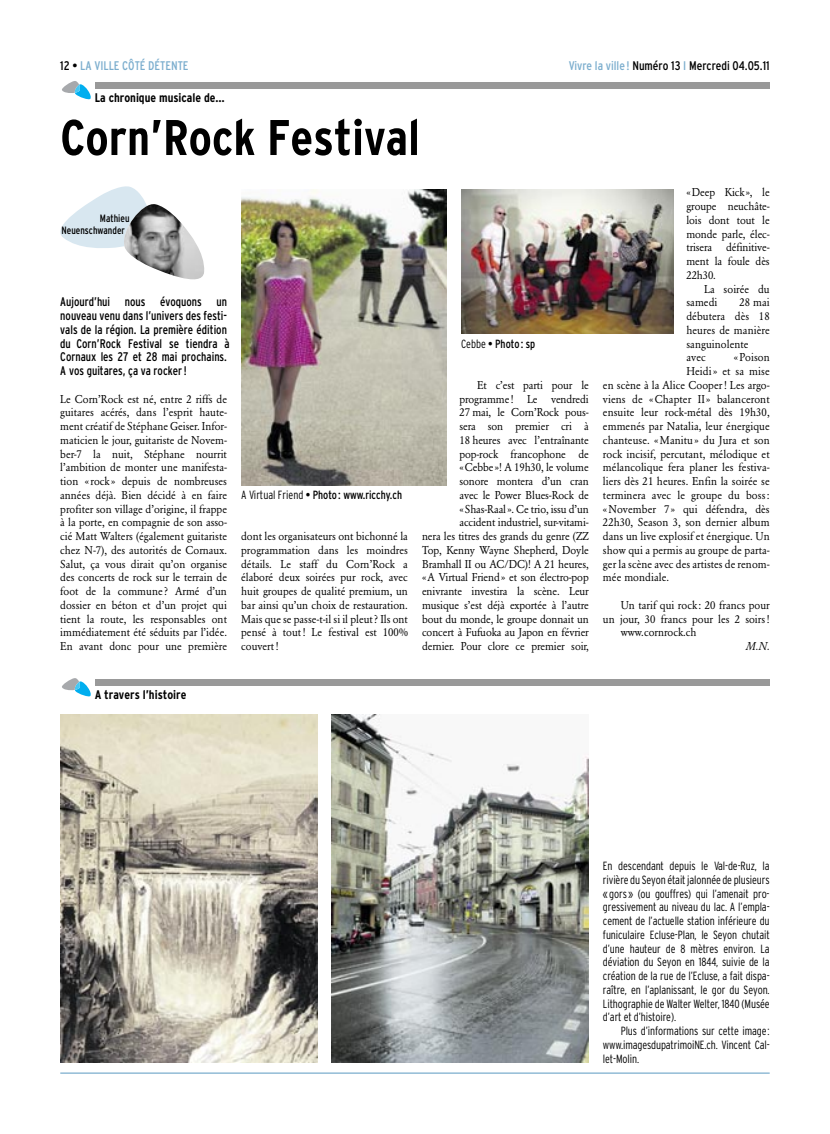
<style>
.page{position:relative;width:830px;height:1134px;background:#fff}
.page>*{position:absolute;margin:0;border:0;box-sizing:border-box;transform-origin:0 0}
.t1{font:700 condensed 50px "Interstate";color:#000}
.t2{font:condensed 12.5px/13.8px "Interstate";color:#000;scale:.95 1}
.t3{font:700 condensed 12.5px "Interstate";color:#000}
.t4{font:condensed 12.5px "Interstate";color:#000}
.t5{font:condensed 12.5px "Interstate";color:#7caece}
.t6{font:300 condensed 11.88px/13.8px "Interstate";letter-spacing:-.01em;color:#000;text-align:justify;scale:.95 1}
.t7{font:condensed 11.88px "Interstate";color:#000;scale:.95 1}
.t8{font:11.25px/13.8px "Garamond BE";color:#000;text-align:justify;scale:.95 1}
.t9{font:italic 11.25px "Garamond BE";color:#000;scale:.95 1}
.t10{font:condensed 10.62px/11.2px "Interstate";color:#000;scale:.95 1}
.s1{color:#000}
.s2{color:#7caece}
.s3{font-weight:300}
</style>
<div class="page">
<hr style="left:60px;top:1072px;width:709px;height:2px;background:#7caece">
<svg style="left:62px;top:81px;width:29px;height:18px"></svg>
<div style="left:95px;top:83px;width:674px;height:6px;background:#999"></div>
<img style="left:241px;top:189px;width:205px;height:296px">
<img style="left:461px;top:189px;width:212px;height:145px">
<svg style="left:62px;top:678px;width:29px;height:18px"></svg>
<div style="left:95px;top:680px;width:674px;height:6px;background:#999"></div>
<img style="left:60px;top:715px;width:257px;height:347px">
<img style="left:331px;top:715px;width:257px;height:347px">
<svg style="left:60px;top:186px;width:86px;height:62px"></svg>
<img style="left:124px;top:204px;width:81px;height:76px">
<p class="t5" style="left:60px;top:61px;width:130px"><span class="s1">12 •</span> LA VILLE CÔTÉ DÉTENTE</p>
<p class="t3" style="left:95px;top:93px;width:131px">La chronique musicale de…</p>
<h1 class="t1" style="left:60px;top:119px;width:361px">Corn’Rock Festival</h1>
<p class="t4" style="left:568px;top:61px;width:202px"><span class="s2">Vivre la ville !</span> Numéro 13 <span class="s2">I</span> Mercredi 04.05.11</p>
<p class="t10" style="left:61px;top:214px;width:73px;text-indent:38px">Mathieu<br>Neuenschwander</p>
<p class="t2" style="left:60px;top:296px;width:179px">Aujourd’hui nous évoquons un nouveau venu dans l’univers des festi&shy;vals de la région. La première édition du Corn’Rock Festival se tiendra à Cornaux les 27 et 28 mai prochains.<br>A vos guitares, ça va rocker !</p>
<p class="t8" style="left:60px;top:393px;width:177px">Le Corn’Rock est né, entre 2 riffs de guitares acérés, dans l’esprit haute&shy;ment créatif de Stéphane Geiser. Infor&shy;maticien le jour, guitariste de Novem&shy;ber-7 la nuit, Stéphane nourrit l’ambition de monter une manifesta&shy;tion «rock» depuis de nombreuses années déjà. Bien décidé à en faire profiter son village d’origine, il frappe à la porte, en compagnie de son asso&shy;cié Matt Walters (également guitariste chez N-7), des autorités de Cornaux.<br>Salut, ça vous dirait qu’on organise des concerts de rock sur le terrain de foot de la commune? Armé d’un dossier en béton et d’un projet qui tient la route, les responsables ont immédiatement été séduits par l’idée.<br>En avant donc pour une première</p>
<p class="t7" style="left:241px;top:490px;width:171px"><span class="s3">A Virtual Friend</span> • Photo: www.ricchy.ch</p>
<p class="t8" style="left:241px;top:530px;width:177px">dont les organisateurs ont bichonné la programmation dans les moindres détails. Le staff du Corn’Rock a élaboré deux soirées pur rock, avec huit groupes de qualité premium, un bar ainsi qu’un choix de restauration.<br>Mais que se passe-t-il si il pleut? Ils ont pensé à tout! Le festival est 100% couvert!</p>
<p class="t7" style="left:461px;top:339px;width:79px"><span class="s3">Cebbe</span> • Photo: sp</p>
<p class="t8" style="left:422px;top:379px;width:177px;text-align:right">Et c’est parti pour le programme! Le vendredi<br>27 mai, le Corn’Rock pous-<br>sera son premier cri à<br>18 heures avec l’entraînante pop-rock francophone de «Cebbe»! A 19h30, le volume<br>sonore montera d’un cran<br>avec le Power Blues-Rock de «Shas-Raal». Ce trio, issu d’un accident industriel, sur-vitami-<br>nera les titres des grands du genre (ZZ<br>Top, Kenny Wayne Shepherd, Doyle<br>Bramhall II ou AC/DC)! A 21 heures, «A Virtual Friend» et son électro-pop enivrante investira la scène. Leur musique s’est déjà exportée à l’autre bout du monde, le groupe donnait un concert à Fufuoka au Japon en février dernier. Pour clore ce premier soir,</p>
<p class="t8" style="left:686px;top:186px;width:89px">«Deep Kick», le groupe neuchâte&shy;lois dont tout le monde parle, élec&shy;trisera définitive&shy;ment la foule dès 22h30.</p>
<p class="t8" style="left:686px;top:283px;width:89px;text-indent:18px">La soirée du samedi</p>
<p class="t8" style="left:686px;top:296px;width:89px;text-align:left;text-indent:53px">28 mai débutera dès 18 heures de manière sanguinolente avec</p>
<p class="t8" style="left:733px;top:351px;width:39px">«Poison</p>
<p class="t8" style="left:686px;top:365px;width:89px">Heidi» et sa mise</p>
<p class="t8" style="left:602px;top:379px;width:177px">en scène à la Alice Cooper! Les argo-</p>
<p class="t8" style="left:602px;top:393px;width:177px">viens de «Chapter II» balanceront</p>
<p class="t8" style="left:602px;top:406px;width:177px">ensuite leur rock-métal dès 19h30,</p>
<p class="t8" style="left:602px;top:420px;width:177px">emmenés par Natalia, leur énergique</p>
<p class="t8" style="left:602px;top:434px;width:177px">chanteuse. «Manitu» du Jura et son</p>
<p class="t8" style="left:602px;top:448px;width:177px">rock incisif, percutant, mélodique et</p>
<p class="t8" style="left:602px;top:461px;width:177px">mélancolique fera planer les festiva-</p>
<p class="t8" style="left:602px;top:475px;width:177px">liers dès 21 heures. Enfin la soirée se</p>
<p class="t8" style="left:602px;top:489px;width:177px">terminera avec le groupe du boss:</p>
<p class="t8" style="left:602px;top:503px;width:177px">«November 7» qui défendra, dès</p>
<p class="t8" style="left:602px;top:516px;width:177px">22h30, Season 3, son dernier album</p>
<p class="t8" style="left:602px;top:530px;width:177px">dans un live explosif et énergique. Un</p>
<p class="t8" style="left:602px;top:544px;width:177px">show qui a permis au groupe de parta-</p>
<p class="t8" style="left:602px;top:558px;width:177px">ger la scène avec des artistes de renom-</p>
<p class="t8" style="left:602px;top:571px;width:71px">mée mondiale.</p>
<p class="t8" style="left:620px;top:599px;width:158px">Un tarif qui rock: 20 francs pour</p>
<p class="t8" style="left:602px;top:613px;width:177px">un jour, 30 francs pour les 2 soirs!</p>
<p class="t8" style="left:620px;top:626px;width:81px">www.cornrock.ch</p>
<p class="t9" style="left:745px;top:641px;width:27px">M.N.</p>
<p class="t3" style="left:95px;top:690px;width:93px">A travers l’histoire</p>
<p class="t6" style="left:602px;top:860px;width:177px">En descendant depuis le Val-de-Ruz, la rivière du Seyon était jalonnée de plusieurs « gors » (ou gouffres) qui l’amenait pro&shy;gressivement au niveau du lac. A l’empla&shy;cement de l’actuelle station inférieure du funiculaire Ecluse-Plan, le Seyon chutait d’une hauteur de 8 mètres environ. La déviation du Seyon en 1844, suivie de la création de la rue de l’Ecluse, a fait dispa&shy;raître, en l’aplanissant, le gor du Seyon.<br>Lithographie de Walter Welter, 1840 (Musée d’art et d’histoire).</p>
<p class="t6" style="left:602px;top:1025px;width:177px;text-indent:18px">Plus d’informations sur cette image: www.imagesdupatrimoiNE.ch. Vincent Cal&shy;let-Molin.</p>
</div>
